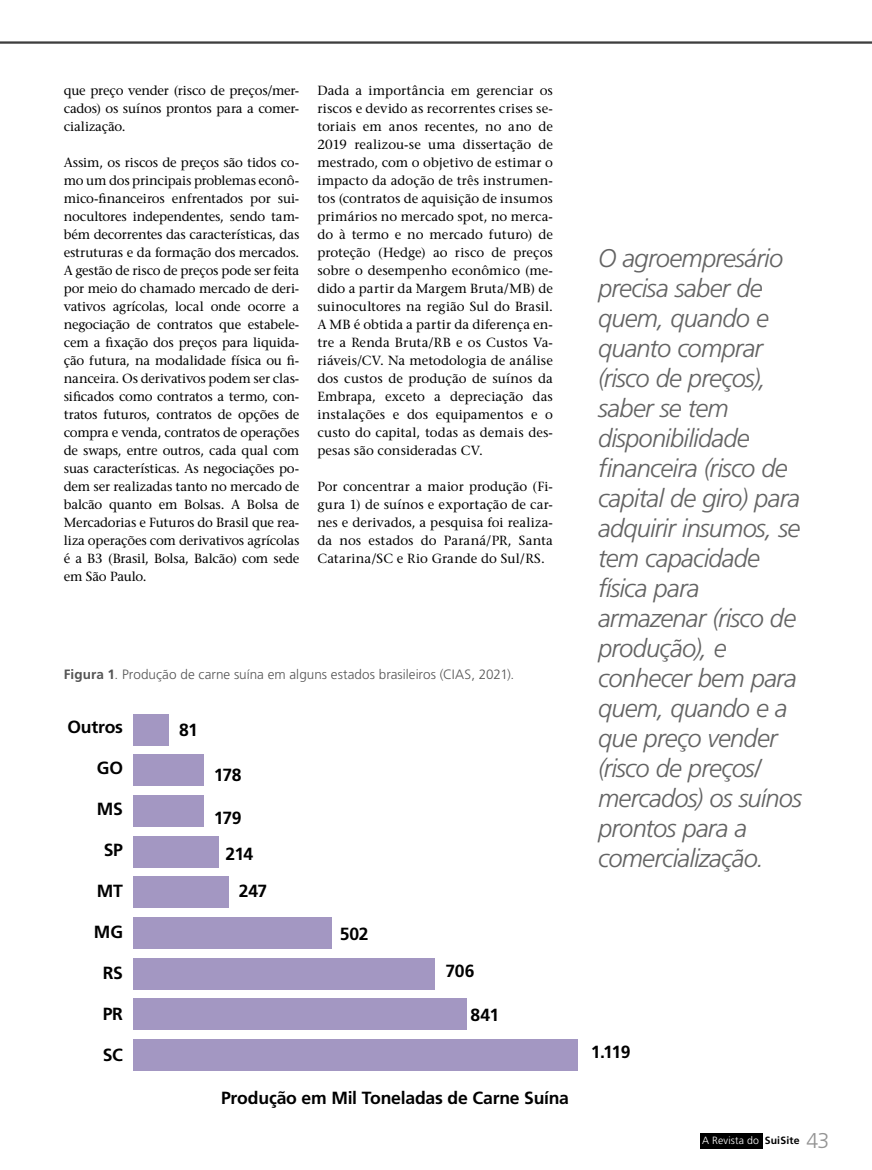
<style>
.page{position:relative;width:872px;height:1170px;background:#fff}
.page>*{position:absolute;margin:0;border:0;box-sizing:border-box;transform-origin:0 0}
.t1{font:italic 300 25.5px/30px "Frutiger LT Std";letter-spacing:-.03em;color:#636363}
.t2{font:700 17.55px "Frutiger LT Std";letter-spacing:-.01em;color:#000}
.t3{font:300 13.5px "Frutiger LT Std";letter-spacing:.005em;color:#555}
.t4{font:500 13.2px/18px "Stone Serif Std";letter-spacing:-.005em;color:#000;text-align:justify}
.t5{font:300 10.5px "Frutiger LT Std";letter-spacing:.02em;color:#fff}
.s1{font-weight:700}
.s2{font-weight:700;color:#000}
.s3{font-size:21.3px;color:#939393}
</style>
<div class="page">
<hr style="left:0;top:42px;width:872px;height:1px;background:#000">
<hr style="left:0;top:43px;width:872px;height:1px;background:#000">
<div style="left:133px;top:1038px;width:445px;height:32px;background:#a397c2"></div>
<div style="left:133px;top:998px;width:334px;height:32px;background:#a397c2"></div>
<div style="left:133px;top:957px;width:301px;height:32px;background:#a397c2"></div>
<div style="left:133px;top:917px;width:199px;height:31px;background:#a397c2"></div>
<div style="left:133px;top:876px;width:96px;height:32px;background:#a397c2"></div>
<div style="left:133px;top:835px;width:86px;height:32px;background:#a397c2"></div>
<div style="left:133px;top:795px;width:71px;height:32px;background:#a397c2"></div>
<div style="left:133px;top:754px;width:71px;height:32px;background:#a397c2"></div>
<div style="left:133px;top:713px;width:36px;height:32px;background:#a397c2"></div>
<div style="left:700px;top:1133px;width:62px;height:15px;background:#000"></div>
<p class="t4" style="left:64px;top:81px;width:237px">que preço vender (risco de preços/mer&shy;cados) os suínos prontos para a comer&shy;cialização.</p>
<p class="t4" style="left:64px;top:153px;width:237px">Assim, os riscos de preços são tidos co&shy;mo um dos principais problemas econô&shy;mico-financeiros enfrentados por sui&shy;nocultores independentes, sendo tam&shy;bém decorrentes das características, das estruturas e da formação dos mercados.<br>A gestão de risco de preços pode ser feita por meio do chamado mercado de deri&shy;vativos agrícolas, local onde ocorre a negociação de contratos que estabele&shy;cem a fixação dos preços para liquida&shy;ção futura, na modalidade física ou fi&shy;nanceira. Os derivativos podem ser clas&shy;sificados como contratos a termo, con&shy;tratos futuros, contratos de opções de compra e venda, contratos de operações de swaps, entre outros, cada qual com suas características. As negociações po&shy;dem ser realizadas tanto no mercado de balcão quanto em Bolsas. A Bolsa de Mercadorias e Futuros do Brasil que rea&shy;liza operações com derivativos agrícolas é a B3 (Brasil, Bolsa, Balcão) com sede em São Paulo.</p>
<p class="t4" style="left:317px;top:81px;width:237px">Dada a importância em gerenciar os riscos e devido as recorrentes crises se&shy;toriais em anos recentes, no ano de 2019 realizou-se uma dissertação de mestrado, com o objetivo de estimar o impacto da adoção de três instrumen&shy;tos (contratos de aquisição de insumos primários no mercado spot, no merca&shy;do à termo e no mercado futuro) de proteção (Hedge) ao risco de preços sobre o desempenho econômico (me&shy;dido a partir da Margem Bruta/MB) de suinocultores na região Sul do Brasil.<br>A MB é obtida a partir da diferença en&shy;tre a Renda Bruta/RB e os Custos Va&shy;riáveis/CV. Na metodologia de análise dos custos de produção de suínos da Embrapa, exceto a depreciação das instalações e dos equipamentos e o custo do capital, todas as demais des&shy;pesas são consideradas CV.</p>
<p class="t4" style="left:317px;top:477px;width:237px">Por concentrar a maior produção (Fi&shy;gura 1) de suínos e exportação de car&shy;nes e derivados, a pesquisa foi realiza&shy;da nos estados do Paraná/PR, Santa Catarina/SC e Rio Grande do Sul/RS.</p>
<p class="t3" style="left:64px;top:667px;width:452px"><span class="s1">Figura 1</span>. Produção de carne suína em alguns estados brasileiros (CIAS, 2021).</p>
<h2 class="t2" style="left:67px;top:716px;width:57px">Outros</h2>
<h2 class="t2" style="left:97px;top:757px;width:28px">GO</h2>
<h2 class="t2" style="left:97px;top:798px;width:28px">MS</h2>
<h2 class="t2" style="left:104px;top:839px;width:21px">SP</h2>
<h2 class="t2" style="left:97px;top:880px;width:28px">MT</h2>
<h2 class="t2" style="left:94px;top:921px;width:31px">MG</h2>
<h2 class="t2" style="left:103px;top:962px;width:22px">RS</h2>
<h2 class="t2" style="left:103px;top:1003px;width:22px">PR</h2>
<h2 class="t2" style="left:103px;top:1044px;width:22px">SC</h2>
<h2 class="t2" style="left:179px;top:719px;width:21px">81</h2>
<h2 class="t2" style="left:214px;top:764px;width:29px">178</h2>
<h2 class="t2" style="left:214px;top:807px;width:29px">179</h2>
<h2 class="t2" style="left:225px;top:843px;width:29px">214</h2>
<h2 class="t2" style="left:239px;top:880px;width:30px">247</h2>
<h2 class="t2" style="left:340px;top:923px;width:30px">502</h2>
<h2 class="t2" style="left:445px;top:960px;width:30px">706</h2>
<h2 class="t2" style="left:470px;top:1004px;width:30px">841</h2>
<h2 class="t2" style="left:221px;top:1087px;width:349px">Produção em Mil Toneladas de Carne Suína</h2>
<p class="t1" style="left:598px;top:243px;width:205px">O agroempresário precisa saber de quem, quando e quanto comprar (risco de preços), saber se tem disponibilidade financeira (risco de capital de giro) para adquirir insumos, se tem capacidade física para armazenar (risco de produção), e conhecer bem para quem, quando e a que preço vender (risco de preços/ mercados) os suínos prontos para a comercialização.</p>
<h2 class="t2" style="left:591px;top:1041px;width:41px">1.119</h2>
<p class="t5" style="left:702px;top:1134px;width:129px">A Revista do <span class="s2">SuiSite</span> <span class="s3">43</span></p>
</div>
